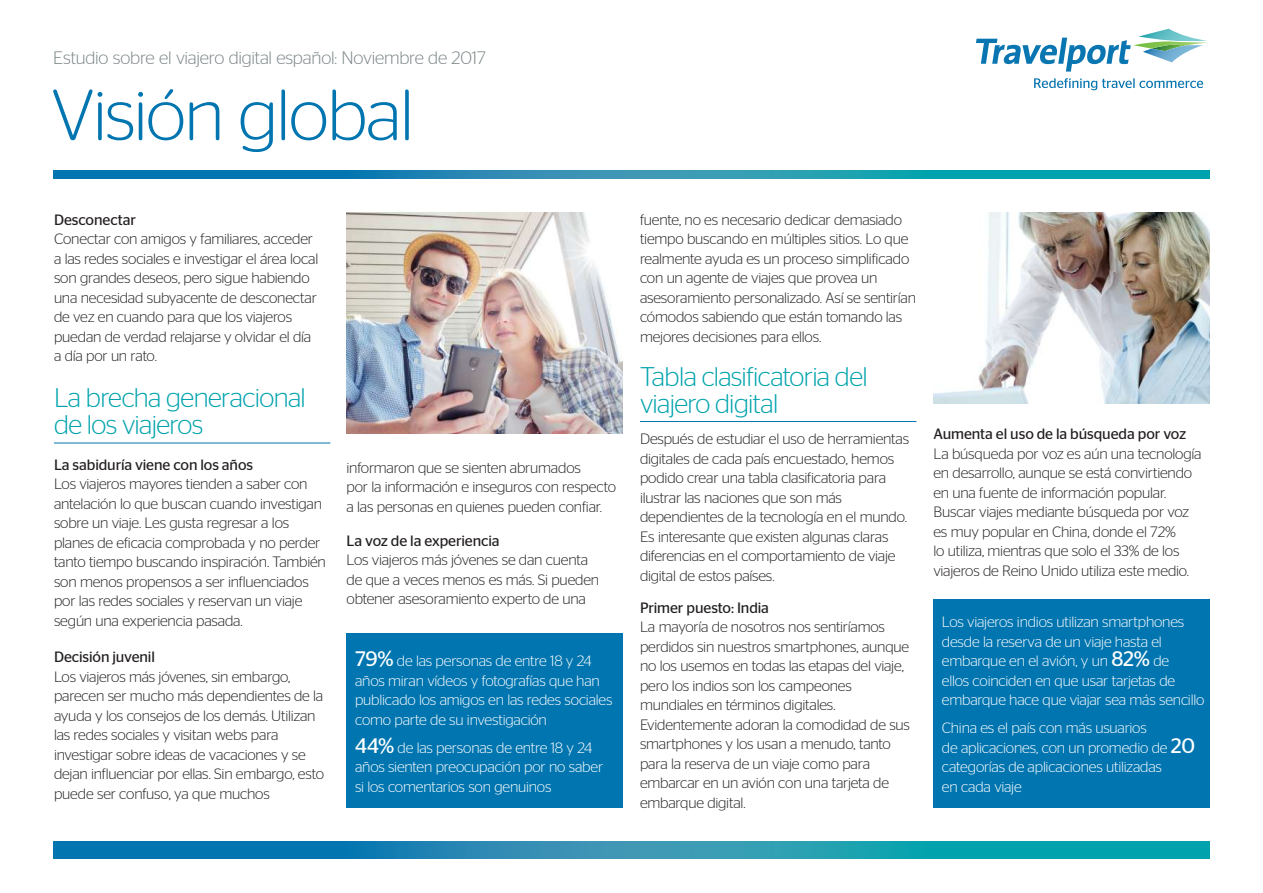
<style>
.page{position:relative;width:1263px;height:893px;background:#fff}
.page>*{position:absolute;margin:0;border:0;box-sizing:border-box;transform-origin:0 0}
.t1{font:300 72px "Stag Sans Round";letter-spacing:-.02em;color:#0075b0}
.t2{font:300 27px/27px "Stag Sans Round";letter-spacing:-.025em;color:#00a3ad}
.t3{font:300 18px "Stag Sans";letter-spacing:-.01em;color:#7b8588}
.t4{font:300 15px/19.5px "Stag Sans";letter-spacing:-.01em;color:#231f20}
.t5{font:300 15px/19.5px "Stag Sans";letter-spacing:-.015em;color:#fff}
.t6{font:15px "Stag Sans";letter-spacing:-.005em;color:#231f20}
.s1{font-weight:400;font-size:21px}
</style>
<div class="page">
<svg style="left:1034px;top:78px;width:169px;height:12px"></svg>
<svg style="left:976px;top:29px;width:233px;height:43px"></svg>
<svg style="left:53px;top:170px;width:1157px;height:9px;background:#158fb0"></svg>
<svg style="left:53px;top:842px;width:1157px;height:17px;background:#158fb0"></svg>
<hr style="left:640px;top:421px;width:276px;height:1px;background:#0075b0">
<div style="left:347px;top:634px;width:276px;height:174px;background:#0075b0"></div>
<hr style="left:54px;top:443px;width:276px;height:1px;background:#0075b0">
<img style="left:933px;top:213px;width:277px;height:191px">
<img style="left:347px;top:213px;width:276px;height:221px">
<div style="left:933px;top:600px;width:277px;height:208px;background:#0075b0"></div>
<p class="t3" style="left:53px;top:48px;width:434px">Estudio sobre el viajero digital español: Noviembre de 2017</p>
<h1 class="t1" style="left:51px;top:75px;width:364px">Visión global</h1>
<p class="t6" style="left:54px;top:211px;width:84px">Desconectar</p>
<p class="t4" style="left:54px;top:229px;width:266px">Conectar con amigos y familiares, acceder a las redes sociales e investigar el área local son grandes deseos, pero sigue habiendo una necesidad subyacente de desconectar de vez en cuando para que los viajeros puedan de verdad relajarse y olvidar el día a día por un rato.</p>
<h2 class="t2" style="left:54px;top:384px;width:253px">La brecha generacional de los viajeros</h2>
<p class="t6" style="left:54px;top:456px;width:201px">La sabiduría viene con los años</p>
<p class="t4" style="left:54px;top:474px;width:273px">Los viajeros mayores tienden a saber con antelación lo que buscan cuando investigan sobre un viaje. Les gusta regresar a los planes de eficacia comprobada y no perder tanto tiempo buscando inspiración. También son menos propensos a ser influenciados por las redes sociales y reservan un viaje según una experiencia pasada.</p>
<p class="t6" style="left:54px;top:649px;width:102px">Decisión juvenil</p>
<p class="t4" style="left:54px;top:667px;width:271px">Los viajeros más jóvenes, sin embargo, parecen ser mucho más dependientes de la ayuda y los consejos de los demás. Utilizan las redes sociales y visitan webs para investigar sobre ideas de vacaciones y se dejan influenciar por ellas. Sin embargo, esto puede ser confuso, ya que muchos</p>
<p class="t4" style="left:347px;top:457px;width:271px">informaron que se sienten abrumados<br>por la información e inseguros con respecto a las personas en quienes pueden confiar.</p>
<p class="t6" style="left:347px;top:532px;width:154px">La voz de la experiencia</p>
<p class="t4" style="left:347px;top:550px;width:254px">Los viajeros más jóvenes se dan cuenta de que a veces menos es más. Si pueden obtener asesoramiento experto de una</p>
<p class="t5" style="left:355px;top:651px;width:259px"><span class="s1">79%</span> de las personas de entre 18 y 24 años miran vídeos y fotografías que han publicado los amigos en las redes sociales como parte de su investigación</p>
<p class="t5" style="left:355px;top:737px;width:250px"><span class="s1">44%</span> de las personas de entre 18 y 24 años sienten preocupación por no saber si los comentarios son genuinos</p>
<p class="t4" style="left:640px;top:209px;width:277px">fuente, no es necesario dedicar demasiado tiempo buscando en múltiples sitios. Lo que realmente ayuda es un proceso simplificado con un agente de viajes que provea un asesoramiento personalizado. Así se sentirían cómodos sabiendo que están tomando las mejores decisiones para ellos.</p>
<h2 class="t2" style="left:640px;top:362px;width:229px">Tabla clasificatoria del viajero digital</h2>
<p class="t4" style="left:640px;top:429px;width:271px">Después de estudiar el uso de herramientas digitales de cada país encuestado, hemos podido crear una tabla clasificatoria para ilustrar las naciones que son más dependientes de la tecnología en el mundo.<br>Es interesante que existen algunas claras diferencias en el comportamiento de viaje digital de estos países.</p>
<p class="t6" style="left:640px;top:599px;width:130px">Primer puesto: India</p>
<p class="t4" style="left:640px;top:617px;width:271px">La mayoría de nosotros nos sentiríamos perdidos sin nuestros smartphones, aunque no los usemos en todas las etapas del viaje, pero los indios son los campeones mundiales en términos digitales.<br>Evidentemente adoran la comodidad de sus smartphones y los usan a menudo, tanto para la reserva de un viaje como para embarcar en un avión con una tarjeta de embarque digital.</p>
<p class="t6" style="left:933px;top:426px;width:254px">Aumenta el uso de la búsqueda por voz</p>
<p class="t4" style="left:933px;top:444px;width:270px">La búsqueda por voz es aún una tecnología en desarrollo, aunque se está convirtiendo en una fuente de información popular.<br>Buscar viajes mediante búsqueda por voz es muy popular en China, donde el 72%<br>lo utiliza, mientras que solo el 33% de los viajeros de Reino Unido utiliza este medio.</p>
<p class="t5" style="left:942px;top:612px;width:264px">Los viajeros indios utilizan smartphones desde la reserva de un viaje hasta el embarque en el avión, y un <span class="s1">82%</span> de<br>ellos coinciden en que usar tarjetas de embarque hace que viajar sea más sencillo</p>
<p class="t5" style="left:942px;top:718px;width:255px">China es el país con más usuarios<br>de aplicaciones, con un promedio de <span class="s1">20 </span>categorías de aplicaciones utilizadas<br>en cada viaje</p>
</div>
